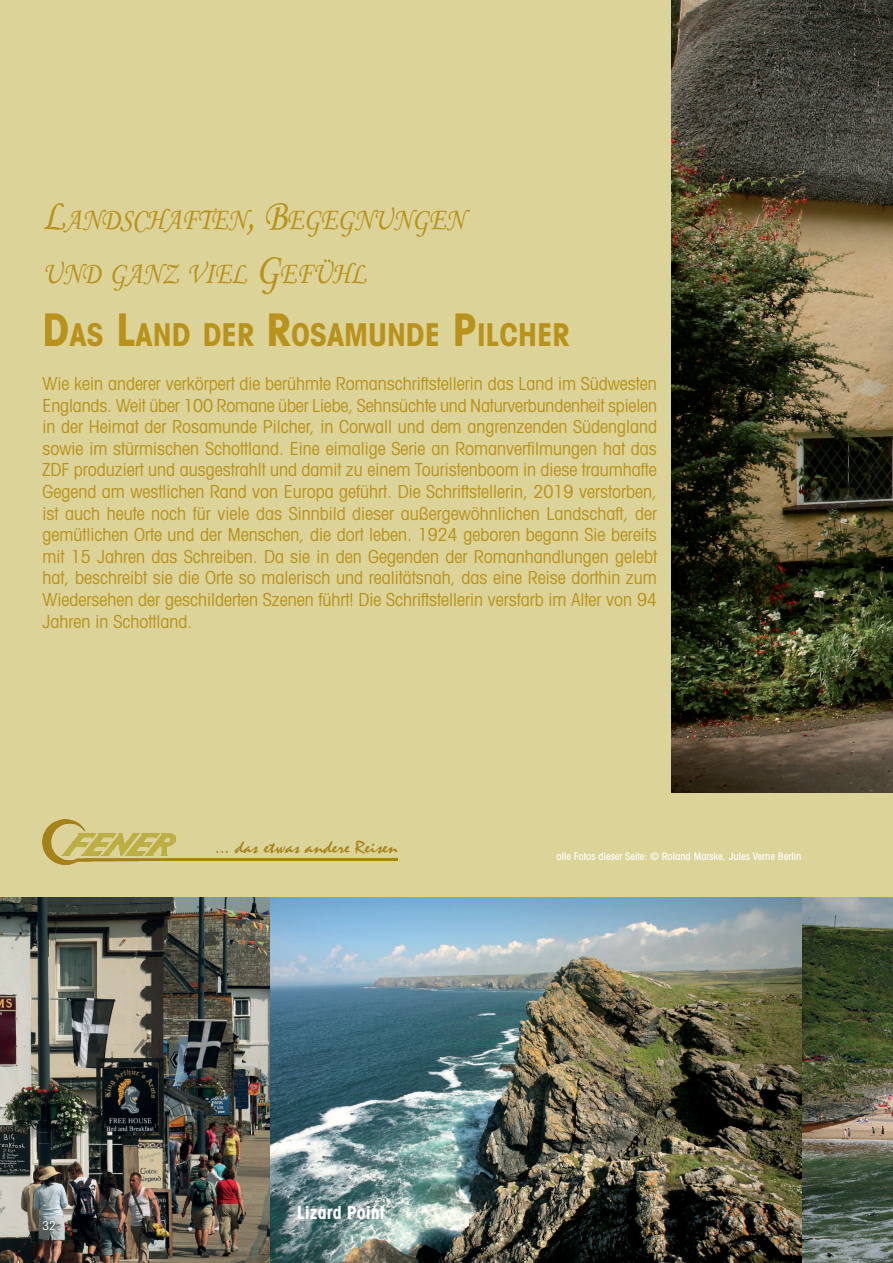
<style>
.page{position:relative;width:893px;height:1263px;background:#dcd399}
.page>*{position:absolute;margin:0;border:0;box-sizing:border-box;transform-origin:0 0}
.t1{font:31.5px "Monotype Corsiva";color:#b9921b;scale:.86 1}
.t2{font:700 condensed 31.5px "Avant Garde";color:#b9921b}
.t3{font:condensed 18px/21.6px "Avant Garde";color:#b9921b;text-align:justify}
.t4{font:18px "Mistral";color:#a68216;scale:1.19 1}
.t5{font:700 condensed 18px "Avant Garde";color:#fff}
.t6{font:condensed 12px "Avant Garde";color:#fff}
.t7{font:500 condensed 10.5px "Avant Garde";color:#fff}
.s1{font-size:45px}
</style>
<div class="page">
<img style="left:0;top:898px;width:893px;height:365px">
<img style="left:672px;top:0;width:221px;height:792px">
<hr style="left:84px;top:858px;width:314px;height:3px;background:#a68216">
<img style="left:43px;top:819px;width:132px;height:46px">
<p class="t1" style="left:43px;top:200px;width:492px"><span class="s1">L</span>ANDSCHAFTEN<span class="s1">, B</span>EGEGNUNGEN</p>
<p class="t1" style="left:43px;top:254px;width:377px">UND GANZ VIEL <span class="s1">G</span>EFÜHL</p>
<p class="t2" style="left:43px;top:314px;width:529px"><span class="s1">D</span>AS <span class="s1">L</span>AND DER <span class="s1">R</span>OSAMUNDE <span class="s1">P</span>ILCHER</p>
<p class="t3" style="left:43px;top:372px;width:616px">Wie kein anderer verkörpert die berühmte Romanschriftstellerin das Land im Südwesten Englands. Weit über 100 Romane über Liebe, Sehnsüchte und Naturverbundenheit spielen in der Heimat der Rosamunde Pilcher, in Corwall und dem angrenzenden Südengland sowie im stürmischen Schottland. Eine eimalige Serie an Romanverfilmungen hat das ZDF produziert und ausgestrahlt und damit zu einem Touristenboom in diese traumhafte Gegend am westlichen Rand von Europa geführt. Die Schriftstellerin, 2019 verstorben, ist auch heute noch für viele das Sinnbild dieser außergewöhnlichen Landschaft, der gemütlichen Orte und der Menschen, die dort leben. 1924 geboren begann Sie bereits mit 15 Jahren das Schreiben. Da sie in den Gegenden der Romanhandlungen gelebt hat, beschreibt sie die Orte so malerisch und realitätsnah, das eine Reise dorthin zum Wiedersehen der geschilderten Szenen führt! Die Schriftstellerin verstarb im Alter von 94<br>Jahren in Schottland.</p>
<p class="t6" style="left:43px;top:1218px;width:15px">32</p>
<p class="t4" style="left:215px;top:836px;width:155px">... das etwas andere Reisen</p>
<p class="t5" style="left:297px;top:1201px;width:90px">Lizard Point</p>
<p class="t7" style="left:556px;top:850px;width:246px">alle Fotos dieser Seite: © Roland Marske, Jules Verne Berlin</p>
</div>
